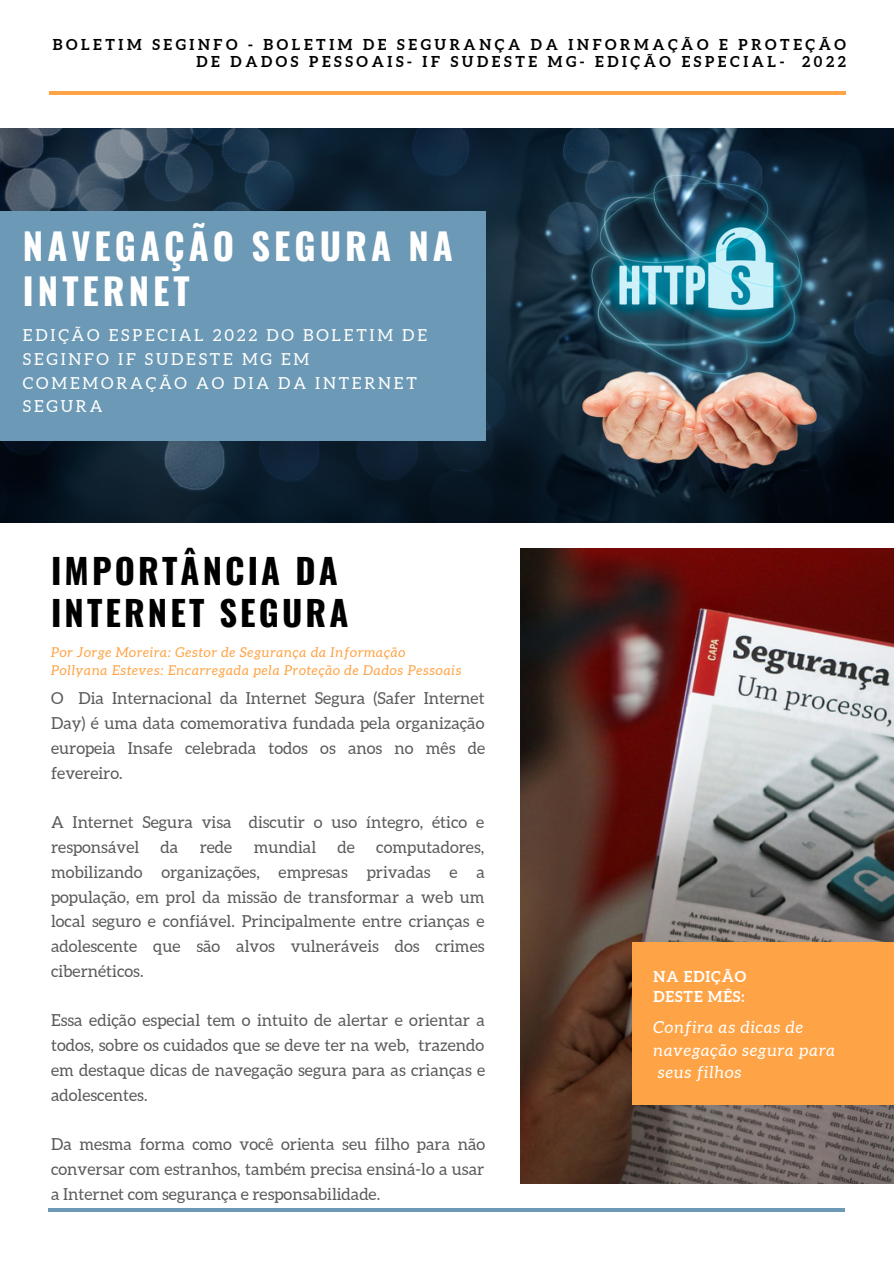
<style>
.page{position:relative;width:894px;height:1264px;background:#fff}
.page>*{position:absolute;margin:0;border:0;box-sizing:border-box;transform-origin:0 0}
.t1{font:700 36.45px/45px "Oswald";letter-spacing:.11em;color:#fff}
.t2{font:700 34.5px/42.8px "Oswald";letter-spacing:.09em;color:#000}
.t3{font:16.5px/24.8px "Aleo";color:#000;text-align:justify}
.t4{font:16.5px/23.7px "Aleo";letter-spacing:.17em;color:#fff}
.t5{font:italic 16.5px/22.5px "Aleo";letter-spacing:.06em;color:#fff}
.t6{font:700 15px "Aleo";letter-spacing:.24em;color:#000}
.t7{font:700 15px "Aleo";letter-spacing:.06em;color:#fff}
.t8{font:italic 13.5px "Aleo";letter-spacing:.06em;color:#ffa446}
</style>
<div class="page">
<img style="left:0;top:129px;width:893px;height:394px">
<img style="left:520px;top:548px;width:373px;height:635px">
<div style="left:632px;top:942px;width:261px;height:162px;background:#ffa446"></div>
<hr style="left:49px;top:92px;width:796px;height:3px;background:#ffa446">
<hr style="left:48px;top:1208px;width:796px;height:3px;background:#6c99b5">
<svg style="left:0;top:196px;width:485px;height:15px;background:#1c3243"></svg>
<div style="left:0;top:211px;width:485px;height:230px;background:#6c99b5"></div>
<p class="t6" style="left:53px;top:36px;width:794px">BOLETIM SEGINFO - BOLETIM DE SEGURANÇA DA INFORMAÇÃO E PROTEÇÃO</p>
<p class="t6" style="left:196px;top:53px;width:650px">DE DADOS PESSOAIS- IF SUDESTE MG- EDIÇÃO ESPECIAL- 2022</p>
<p class="t1" style="left:23px;top:222px;width:431px">NAVEGAÇÃO SEGURA NA<br>INTERNET</p>
<p class="t4" style="left:23px;top:323px;width:405px">EDIÇÃO ESPECIAL 2022 DO BOLETIM DE<br>SEGINFO IF SUDESTE MG EM<br>COMEMORAÇÃO AO DIA DA INTERNET<br>SEGURA</p>
<p class="t2" style="left:51px;top:547px;width:299px">IMPORTÂNCIA DA<br>INTERNET SEGURA</p>
<p class="t8" style="left:51px;top:645px;width:356px">Por Jorge Moreira: Gestor de Segurança da Informação</p>
<p class="t8" style="left:51px;top:663px;width:411px">Pollyana Esteves: Encarregada pela Proteção de Dados Pessoais</p>
<p class="t3" style="left:51px;top:686px;width:435px">O Dia Internacional da Internet Segura (Safer Internet Day) é uma data comemorativa fundada pela organização europeia Insafe celebrada todos os anos no mês de fevereiro.</p>
<p class="t3" style="left:51px;top:809px;width:434px">A Internet Segura visa discutir o uso íntegro, ético e responsável</p>
<p class="t3" style="left:51px;top:834px;width:435px;text-indent:325px">computadores, mobilizando organizações, empresas privadas e a população, em prol da missão de transformar a web um local seguro e confiável. Principalmente entre crianças e adolescente que são alvos vulneráveis dos crimes cibernéticos.</p>
<p class="t3" style="left:51px;top:1008px;width:435px">Essa edição especial tem o intuito de alertar e orientar a todos, sobre os cuidados que se deve ter na web, trazendo em destaque dicas de navegação segura para as crianças e adolescentes.</p>
<p class="t3" style="left:51px;top:1131px;width:435px">Da mesma forma como você orienta seu filho para não conversar com estranhos, também precisa ensiná-lo a usar a Internet com segurança e responsabilidade.</p>
<p class="t3" style="left:160px;top:834px;width:19px">da</p>
<p class="t3" style="left:200px;top:834px;width:34px">rede</p>
<p class="t3" style="left:254px;top:834px;width:64px">mundial</p>
<p class="t3" style="left:337px;top:834px;width:19px">de</p>
<p class="t7" style="left:653px;top:967px;width:94px">NA EDIÇÃO</p>
<p class="t7" style="left:653px;top:987px;width:92px">DESTE MÊS:</p>
<p class="t5" style="left:653px;top:1015px;width:183px">Confira as dicas de navegação segura para seus filhos</p>
</div>
